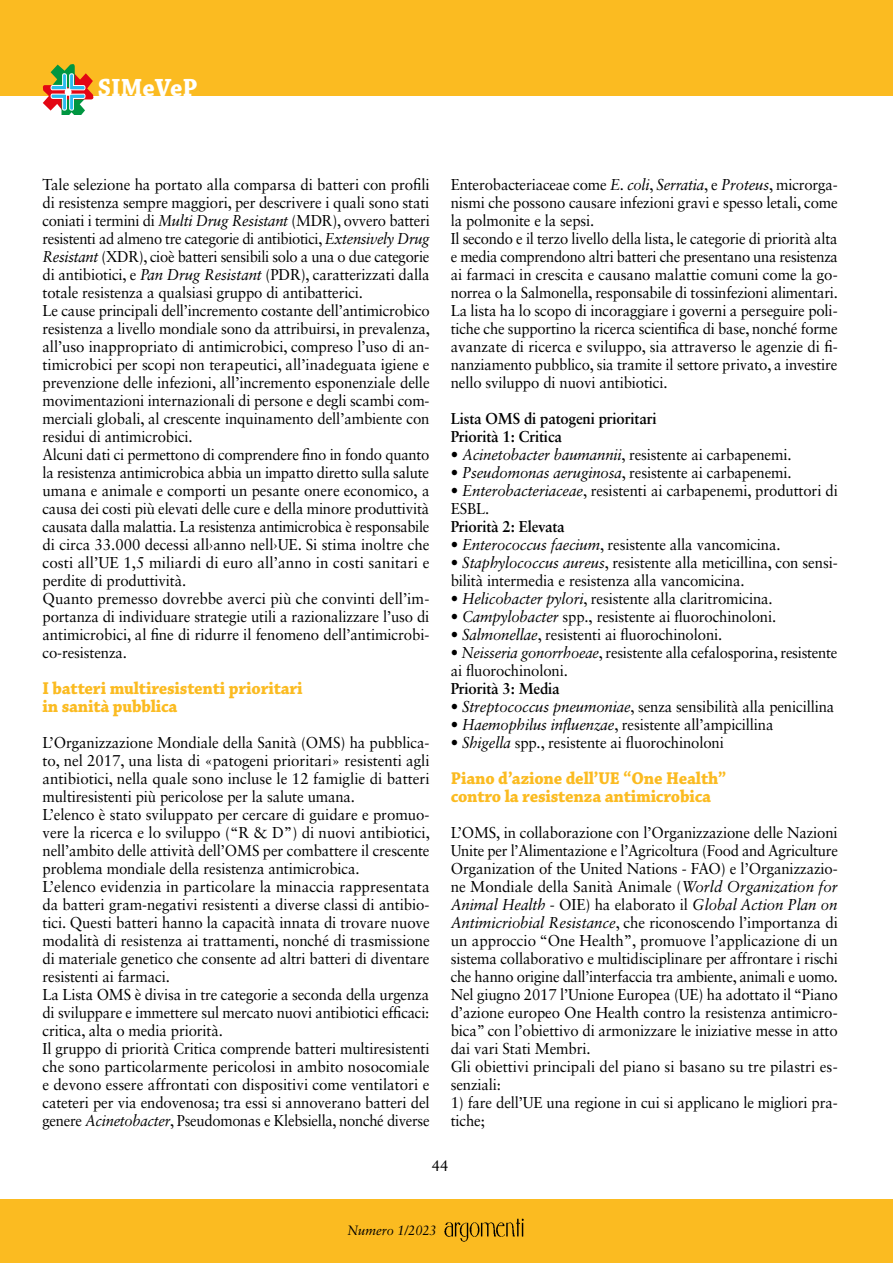
<style>
.page{position:relative;width:893px;height:1263px;background:#fff}
.page>*{position:absolute;margin:0;border:0;box-sizing:border-box;transform-origin:0 0}
.t1{font:700 26.25px "Chaparral Pro";color:#fff;scale:.95 1}
.t2{font:700 18px/18px "Chaparral Pro";letter-spacing:-.01em;color:#fbbb21;scale:.95 1}
.t3{font:15.75px/18px "Sabon LT Std";letter-spacing:-.01em;color:#000;scale:.95 1}
.t4{font:15.75px/18px "Sabon LT Std";letter-spacing:-.01em;color:#000;scale:.96 1}
.t5{font:15.75px/18px "Sabon LT Std";letter-spacing:-.01em;color:#000;scale:.94 1}
.t6{font:700 15.75px/18px "Sabon LT Std";letter-spacing:-.01em;color:#000;scale:.95 1}
.t7{font:15px "Sabon LT Std";color:#000}
.t8{font:italic 13.5px "Sabon LT Std";color:#000;scale:.95 1}
.s1{font-style:italic}
</style>
<div class="page">
<div style="left:0;top:0;width:893px;height:96px;background:#fbbb21"></div>
<svg style="left:43px;top:64px;width:51px;height:51px"></svg>
<div style="left:65px;top:88px;width:7px;height:8px;background:#fff;border-radius:50%"></div>
<div style="left:0;top:1199px;width:893px;height:64px;background:#fbbb21"></div>
<img style="left:444px;top:1218px;width:80px;height:24px">
<h1 class="t1" style="left:98px;top:72px;width:107px">SIMeVeP</h1>
<p class="t4" style="left:43px;top:175px;width:405px">Tale selezione ha portato alla comparsa di batteri con profili di resistenza sempre maggiori, per descrivere i quali sono stati coniati i termini di <span class="s1">Multi Drug Resistant</span> (MDR), ovvero batteri resistenti ad almeno tre categorie di antibiotici, <span class="s1">Extensively Drug Resistant</span> (XDR), cioè batteri sensibili solo a una o due categorie di antibiotici, e <span class="s1">Pan Drug Resistant</span> (PDR), caratterizzati dalla totale resistenza a qualsiasi gruppo di antibatterici.<br>Le cause principali dell’incremento costante dell’antimicrobico resistenza a livello mondiale sono da attribuirsi, in prevalenza, all’uso inappropriato di antimicrobici, compreso l’uso di an&shy;timicrobici per scopi non terapeutici, all’inadeguata igiene e prevenzione delle infezioni, all’incremento esponenziale delle movimentazioni internazionali di persone e degli scambi com&shy;merciali globali, al crescente inquinamento dell’ambiente con residui di antimicrobici.<br>Alcuni dati ci permettono di comprendere fino in fondo quanto la resistenza antimicrobica abbia un impatto diretto sulla salute umana e animale e comporti un pesante onere economico, a causa dei costi più elevati delle cure e della minore produttività causata dalla malattia. La resistenza antimicrobica è responsabile di circa 33.000 decessi all›anno nell›UE. Si stima inoltre che costi all’UE 1,5 miliardi di euro all’anno in costi sanitari e perdite di produttività.<br>Quanto premesso dovrebbe averci più che convinti dell’im&shy;portanza di individuare strategie utili a razionalizzare l’uso di antimicrobici, al fine di ridurre il fenomeno dell’antimicrobi&shy;co-resistenza.</p>
<p class="t2" style="left:43px;top:680px;width:275px">I batteri multiresistenti prioritari in sanità pubblica</p>
<p class="t3" style="left:43px;top:733px;width:409px">L’Organizzazione Mondiale della Sanità (OMS) ha pubblica&shy;to, nel 2017, una lista di «patogeni prioritari» resistenti agli antibiotici, nella quale sono incluse le 12 famiglie di batteri multiresistenti più pericolose per la salute umana.<br>L’elenco è stato sviluppato per cercare di guidare e promuo&shy;vere la ricerca e lo sviluppo (“R &amp; D”) di nuovi antibiotici, nell’ambito delle attività dell’OMS per combattere il crescente problema mondiale della resistenza antimicrobica.<br>L’elenco evidenzia in particolare la minaccia rappresentata da batteri gram-negativi resistenti a diverse classi di antibio&shy;tici. Questi batteri hanno la capacità innata di trovare nuove modalità di resistenza ai trattamenti, nonché di trasmissione di materiale genetico che consente ad altri batteri di diventare resistenti ai farmaci.<br>La Lista OMS è divisa in tre categorie a seconda della urgenza di sviluppare e immettere sul mercato nuovi antibiotici efficaci: critica, alta o media priorità.<br>Il gruppo di priorità Critica comprende batteri multiresistenti che sono particolarmente pericolosi in ambito nosocomiale e devono essere affrontati con dispositivi come ventilatori e cateteri per via endovenosa; tra essi si annoverano batteri del genere <span class="s1">Acinetobacter</span>, Pseudomonas e Klebsiella, nonché diverse</p>
<p class="t3" style="left:451px;top:175px;width:409px">Enterobacteriaceae come <span class="s1">E. coli</span>, <span class="s1">Serratia</span>, e <span class="s1">Proteus</span>, microrga&shy;nismi che possono causare infezioni gravi e spesso letali, come la polmonite e la sepsi.<br>Il secondo e il terzo livello della lista, le categorie di priorità alta e media comprendono altri batteri che presentano una resistenza ai farmaci in crescita e causano malattie comuni come la go&shy;norrea o la Salmonella, responsabile di tossinfezioni alimentari.<br>La lista ha lo scopo di incoraggiare i governi a perseguire poli&shy;tiche che supportino la ricerca scientifica di base, nonché forme avanzate di ricerca e sviluppo, sia attraverso le agenzie di fi&shy;nanziamento pubblico, sia tramite il settore privato, a investire nello sviluppo di nuovi antibiotici.</p>
<p class="t6" style="left:451px;top:409px;width:218px">Lista OMS di patogeni prioritari<br>Priorità 1: Critica</p>
<p class="t3" style="left:451px;top:446px;width:360px">• <span class="s1">Acinetobacter baumannii</span>, resistente ai carbapenemi.</p>
<p class="t3" style="left:451px;top:464px;width:360px">• <span class="s1">Pseudomonas aeruginosa</span>, resistente ai carbapenemi.</p>
<p class="t3" style="left:451px;top:481px;width:409px">• <span class="s1">Enterobacteriaceae</span>, resistenti ai carbapenemi, produttori di<br>ESBL.</p>
<p class="t6" style="left:451px;top:517px;width:121px">Priorità 2: Elevata</p>
<p class="t3" style="left:451px;top:536px;width:349px">• <span class="s1">Enterococcus faecium</span>, resistente alla vancomicina.</p>
<p class="t3" style="left:451px;top:553px;width:409px">• <span class="s1">Staphylococcus aureus</span>, resistente alla meticillina, con sensi&shy;bilità intermedia e resistenza alla vancomicina.</p>
<p class="t3" style="left:451px;top:589px;width:340px">• <span class="s1">Helicobacter pylori</span>, resistente alla claritromicina.</p>
<p class="t3" style="left:451px;top:608px;width:344px">• <span class="s1">Campylobacter</span> spp., resistente ai fluorochinoloni.</p>
<p class="t3" style="left:451px;top:626px;width:287px">• <span class="s1">Salmonellae</span>, resistenti ai fluorochinoloni.</p>
<p class="t5" style="left:451px;top:643px;width:413px">• <span class="s1">Neisseria gonorrhoeae</span>, resistente alla cefalosporina, resistente ai fluorochinoloni.</p>
<p class="t6" style="left:451px;top:679px;width:116px">Priorità 3: Media</p>
<p class="t3" style="left:451px;top:698px;width:405px">• <span class="s1">Streptococcus pneumoniae</span>, senza sensibilità alla penicillina</p>
<p class="t3" style="left:451px;top:716px;width:341px">• <span class="s1">Haemophilus influenzae</span>, resistente all’ampicillina</p>
<p class="t3" style="left:451px;top:734px;width:289px">• <span class="s1">Shigella</span> spp<span class="s1">.</span>, resistente ai fluorochinoloni</p>
<p class="t2" style="left:451px;top:770px;width:292px">Piano d’azione dell’UE “One Health” contro la resistenza antimicrobica</p>
<p class="t3" style="left:451px;top:823px;width:409px">L’OMS, in collaborazione con l’Organizzazione delle Nazioni Unite per l’Alimentazione e l’Agricoltura (Food and Agriculture Organization of the United Nations - FAO) e l’Organizzazio&shy;ne Mondiale della Sanità Animale (<span class="s1">World Organization for Animal Health</span> - OIE) ha elaborato il <span class="s1">Global Action Plan on Antimicriobial Resistance</span>, che riconoscendo l’importanza di un approccio “One Health”, promuove l’applicazione di un sistema collaborativo e multidisciplinare per affrontare i rischi che hanno origine dall’interfaccia tra ambiente, animali e uomo.<br>Nel giugno 2017 l’Unione Europea (UE) ha adottato il “Piano d’azione europeo One Health contro la resistenza antimicro&shy;bica” con l’obiettivo di armonizzare le iniziative messe in atto dai vari Stati Membri.<br>Gli obiettivi principali del piano si basano su tre pilastri es&shy;senziali:</p>
<p class="t3" style="left:451px;top:1093px;width:409px">1) fare dell’UE una regione in cui si applicano le migliori pra&shy;tiche;</p>
<p class="t7" style="left:432px;top:1157px;width:18px">44</p>
<p class="t8" style="left:348px;top:1222px;width:95px">Numero 1/2023</p>
</div>
